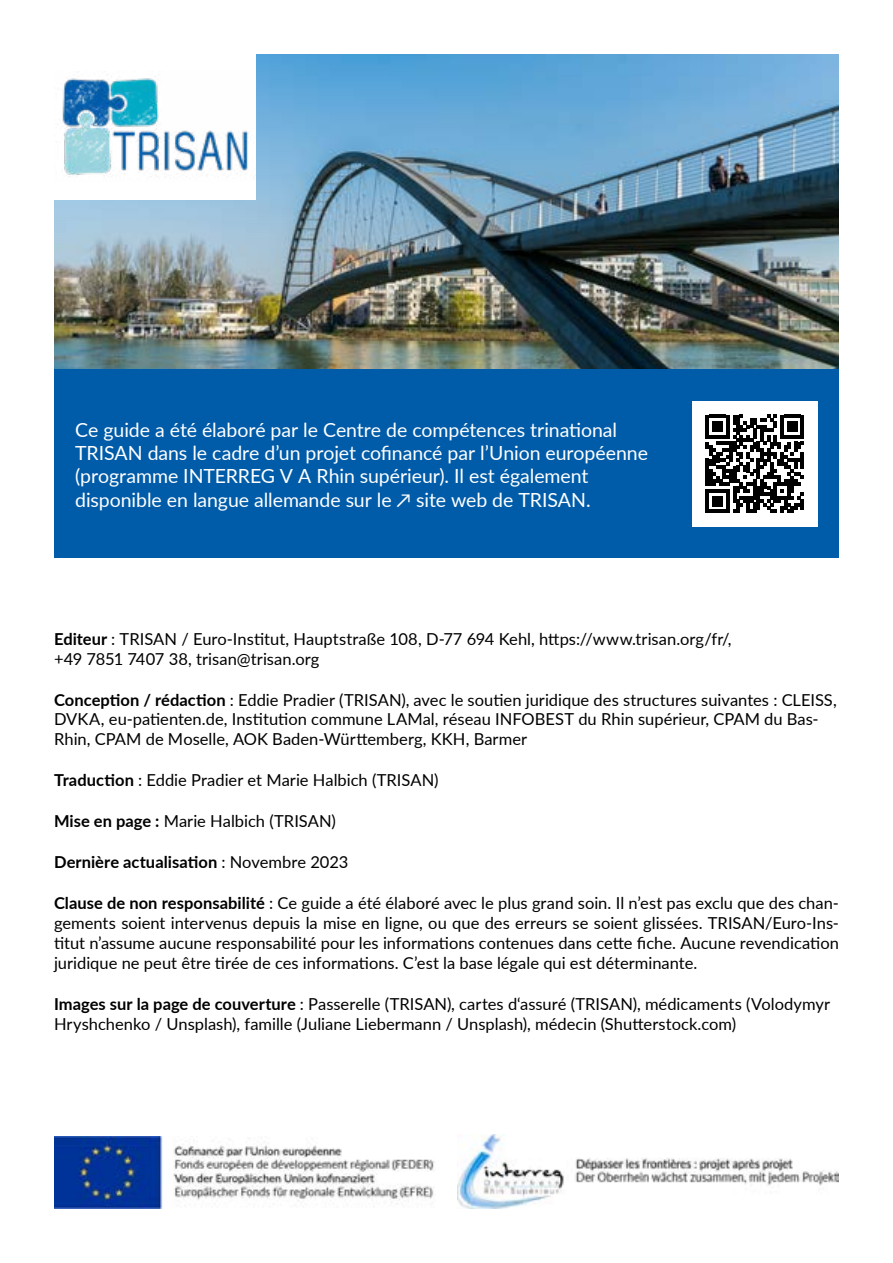
<style>
.page{position:relative;width:893px;height:1263px;background:#fff}
.page>*{position:absolute;margin:0;border:0;box-sizing:border-box;transform-origin:0 0}
.t1{font:19.5px/23.4px "Lato";letter-spacing:-.005em;color:#fff}
.t2{font:16.5px/19.8px "Lato";color:#000}
.t3{font:700 16.5px "Lato";letter-spacing:.005em;color:#000}
.s1{font-weight:700}
.s2{font-weight:400}
</style>
<div class="page">
<div style="left:54px;top:357px;width:785px;height:201px;background:#005ca9"></div>
<img style="left:54px;top:54px;width:785px;height:315px">
<div style="left:54px;top:53px;width:202px;height:147px;background:#fff"></div>
<img style="left:62px;top:78px;width:187px;height:99px">
<div style="left:692px;top:401px;width:126px;height:126px;background:#fff"></div>
<svg style="left:706px;top:415px;width:98px;height:98px"></svg>
<img style="left:54px;top:1137px;width:380px;height:72px">
<img style="left:457px;top:1134px;width:382px;height:75px">
<p class="t1" style="left:75px;top:417px;width:574px">Ce guide a été élaboré par le Centre de compétences trinational TRISAN dans le cadre d’un projet cofinancé par l’Union européenne (programme INTERREG V A Rhin supérieur). Il est également disponible en langue allemande sur le ↗ site web de TRISAN.</p>
<p class="t2" style="left:54px;top:628px;width:679px"><span class="s1">Editeur</span> : TRISAN / Euro-Institut, Hauptstraße 108, D-77 694 Kehl, https://www.trisan.org/fr/, +49 7851 7407 38, trisan@trisan.org</p>
<p class="t2" style="left:54px;top:689px;width:784px"><span class="s1">Conception / rédaction</span> : Eddie Pradier (TRISAN), avec le soutien juridique des structures suivantes : CLEISS,<br>DVKA, eu-patienten.de, Institution commune LAMal, réseau INFOBEST du Rhin supérieur, CPAM du Bas-<br>Rhin, CPAM de Moselle, AOK Baden-Württemberg, KKH, Barmer</p>
<p class="t2" style="left:54px;top:770px;width:386px"><span class="s1">Traduction</span> : Eddie Pradier et Marie Halbich (TRISAN)</p>
<p class="t2" style="left:54px;top:811px;width:283px"><span class="s1">Mise en page :</span> Marie Halbich (TRISAN)</p>
<p class="t3" style="left:54px;top:850px;width:296px">Dernière actualisation <span class="s2">: Novembre 2023</span></p>
<p class="t2" style="left:54px;top:893px;width:786px;text-align:justify"><span class="s1">Clause de non responsabilité</span> : Ce guide a été élaboré avec le plus grand soin. Il n’est pas exclu que des chan&shy;gements soient intervenus depuis la mise en ligne, ou que des erreurs se soient glissées. TRISAN/Euro-Ins&shy;titut n’assume aucune responsabilité pour les informations contenues dans cette fiche. Aucune revendication juridique ne peut être tirée de ces informations. C’est la base légale qui est déterminante.</p>
<p class="t2" style="left:54px;top:993px;width:778px"><span class="s1">Images sur la page de couverture</span> : Passerelle (TRISAN), cartes d‘assuré (TRISAN), médicaments (Volodymyr<br>Hryshchenko / Unsplash), famille (Juliane Liebermann / Unsplash), médecin (Shutterstock.com)</p>
</div>
